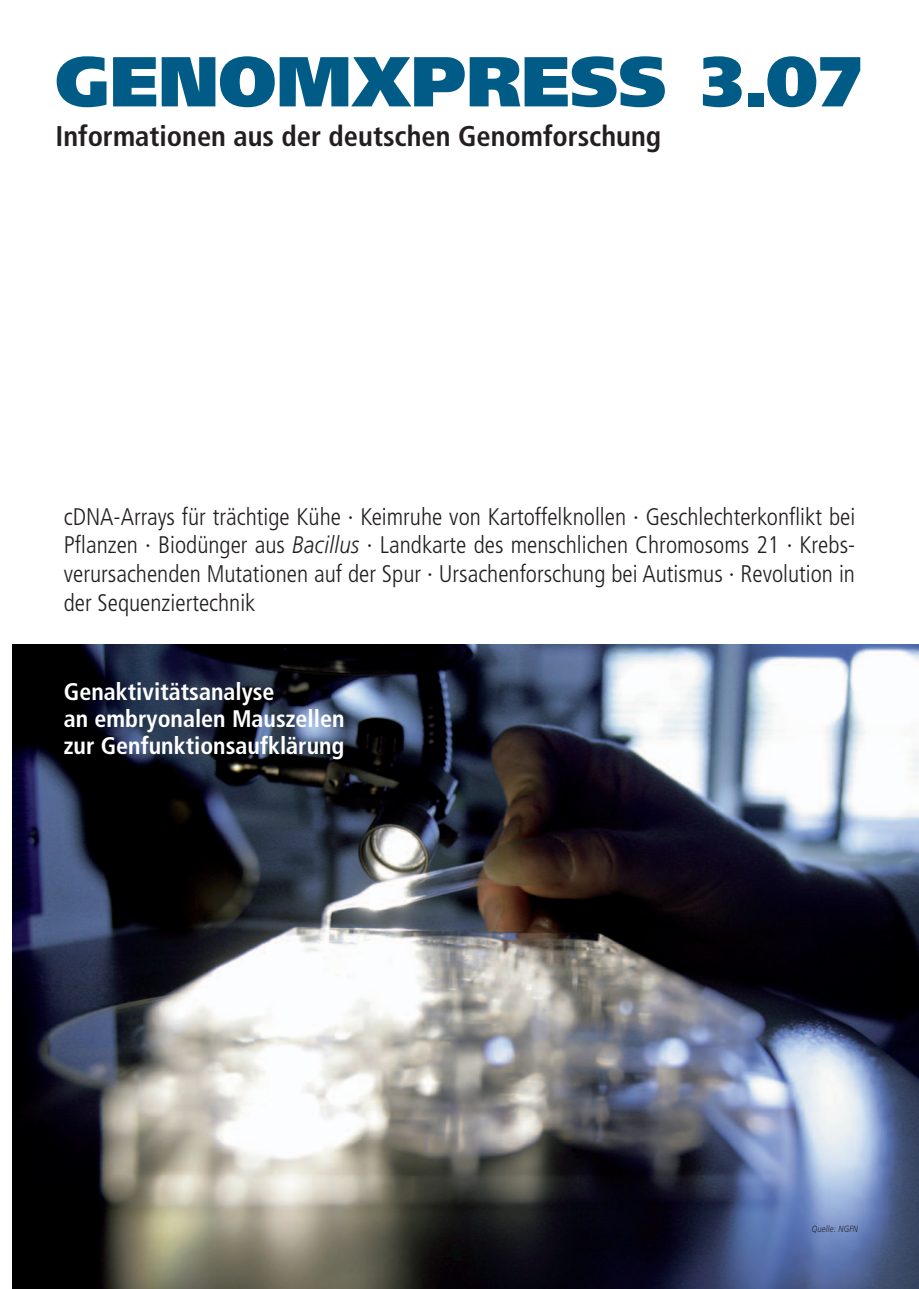
<style>
.page{position:relative;width:919px;height:1289px;background:#fff}
.page>*{position:absolute;margin:0;border:0;box-sizing:border-box;transform-origin:0 0}
.t1{font:900 70.5px "Frutiger LT";color:#005c86}
.t2{font:700 condensed 28.5px "Frutiger LT";color:#231f20}
.t3{font:300 condensed 24px/28.5px "Frutiger LT";color:#231f20;text-align:justify}
.t4{font:700 condensed 24px/27px "Frutiger LT";color:#fff}
.t5{font:italic 300 9px "Frutiger LT";letter-spacing:.03em;color:#231f20;scale:.84 1}
.s1{font-style:italic;font-stretch:normal}
</style>
<div class="page">
<img style="left:13px;top:644px;width:905px;height:644px">
<h1 class="t1" style="left:55px;top:53px;width:807px">GENOMXPRESS 3.07</h1>
<p class="t2" style="left:55px;top:124px;width:607px">Informationen aus der deutschen Genomforschung</p>
<p class="t3" style="left:64px;top:504px;width:792px">cDNA-Arrays für trächtige Kühe · Keimruhe von Kartoffelknollen · Geschlechterkonflikt bei Pflanzen · Biodünger aus <span class="s1">Bacillus</span> · Landkarte des menschlichen Chromosoms 21 · Krebs&shy;verursachenden Mutationen auf der Spur · Ursachenforschung bei Autismus · Revolution in der Sequenziertechnik</p>
<p class="t4" style="left:64px;top:679px;width:282px">Genaktivitätsanalyse<br>an embryonalen Mauszellen zur Genfunktionsaufklärung</p>
<p class="t5" style="left:811px;top:1225px;width:56px">Quelle: NGFN</p>
</div>
